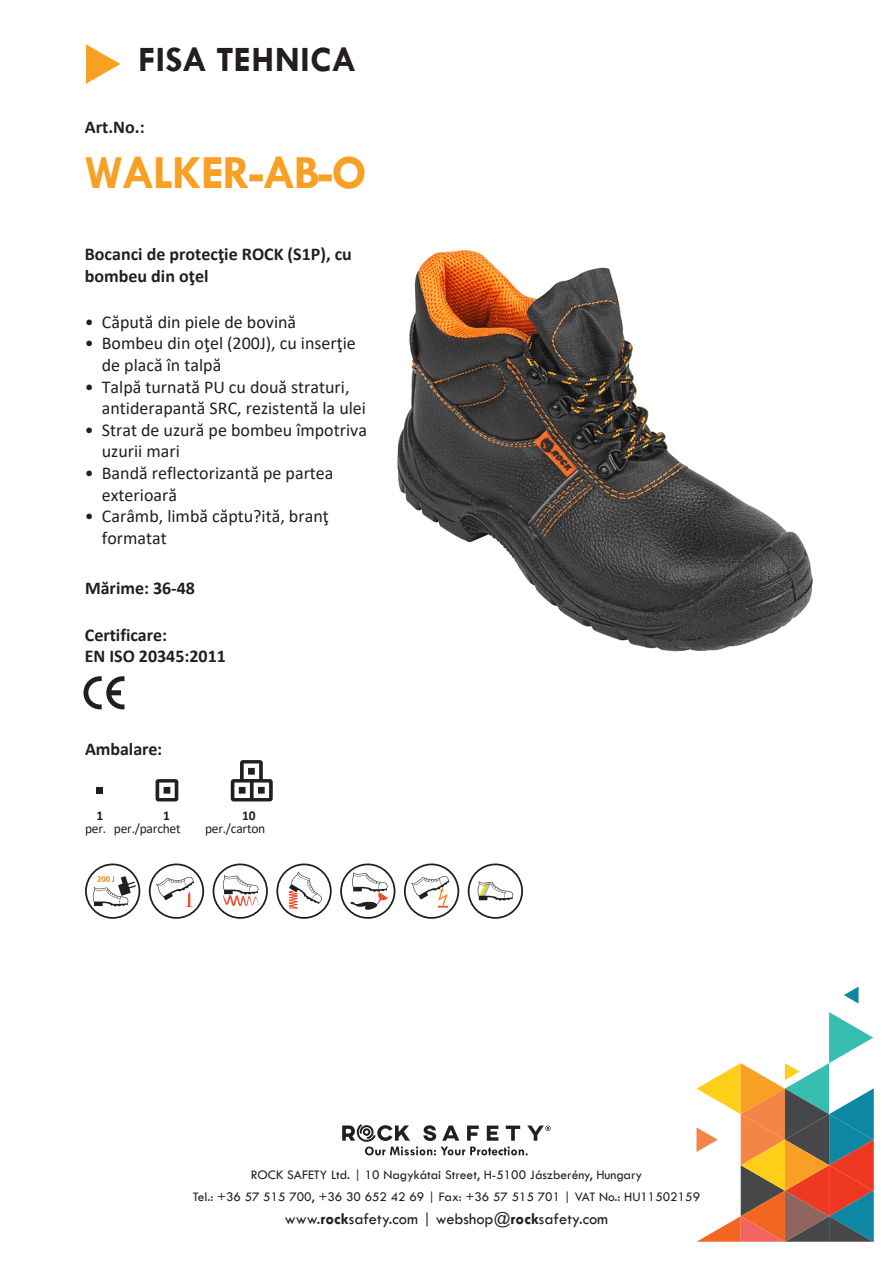
<style>
.page{position:relative;width:893px;height:1263px;background:#fff}
.page>*{position:absolute;margin:0;border:0;box-sizing:border-box;transform-origin:0 0}
.t1{font:700 48px "Tw Cen";letter-spacing:-.03em;color:#f8a024}
.t2{font:700 36px "Tw Cen";letter-spacing:.015em;color:#231f20}
.t3{font:18px/21.6px "Calibri";color:#231f20}
.t4{font:700 18px/21.6px "Calibri";color:#231f20}
.t5{font:16.5px "Tw Cen";color:#231f20}
.t6{font:13.5px/22.5px "Tw Cen";color:#231f20;text-align:center}
.t7{font:13.5px "Calibri";letter-spacing:-.02em;color:#231f20}
.t8{font:700 13.5px "Calibri";color:#231f20}
.s1{font-weight:700}
</style>
<div class="page">
<svg style="left:844px;top:987px;width:14px;height:16px"></svg>
<svg style="left:696px;top:1012px;width:177px;height:230px"></svg>
<svg style="left:342px;top:1124px;width:209px;height:31px"></svg>
<svg style="left:86px;top:44px;width:34px;height:40px"></svg>
<img style="left:397px;top:250px;width:416px;height:402px">
<div style="left:96px;top:787px;width:7px;height:7px;background:#231f20"></div>
<svg style="left:156px;top:779px;width:22px;height:22px"></svg>
<svg style="left:231px;top:760px;width:42px;height:41px"></svg>
<svg style="left:83px;top:676px;width:41px;height:33px"></svg>
<svg style="left:276px;top:863px;width:56px;height:56px"></svg>
<svg style="left:340px;top:863px;width:55px;height:56px"></svg>
<svg style="left:468px;top:863px;width:55px;height:56px"></svg>
<svg style="left:404px;top:863px;width:55px;height:56px"></svg>
<svg style="left:149px;top:863px;width:55px;height:56px"></svg>
<svg style="left:85px;top:863px;width:55px;height:56px"></svg>
<svg style="left:213px;top:863px;width:55px;height:56px"></svg>
<h2 class="t2" style="left:138px;top:38px;width:220px">FISA TEHNICA</h2>
<p class="t4" style="left:85px;top:116px;width:61px">Art.No.:</p>
<h1 class="t1" style="left:85px;top:144px;width:284px">WALKER-AB-O</h1>
<p class="t4" style="left:85px;top:243px;width:269px">Bocanci de protecţie ROCK (S1P), cu bombeu din oţel</p>
<p class="t3" style="left:85px;top:311px;width:213px">• Căpută din piele de bovină</p>
<p class="t3" style="left:102px;top:332px;width:256px;text-indent:-17px">• Bombeu din oţel (200J), cu inserţie de placă în talpă</p>
<p class="t3" style="left:102px;top:375px;width:266px;text-indent:-17px">• Talpă turnată PU cu două straturi, antiderapantă SRC, rezistentă la ulei</p>
<p class="t3" style="left:102px;top:419px;width:267px;text-indent:-17px">• Strat de uzură pe bombeu împotriva uzurii mari</p>
<p class="t3" style="left:102px;top:462px;width:233px;text-indent:-17px">• Bandă reflectorizantă pe partea exterioară</p>
<p class="t3" style="left:102px;top:505px;width:228px;text-indent:-17px">• Carâmb, limbă căptu?ită, branţ formatat</p>
<p class="t4" style="left:85px;top:577px;width:111px">Mărime: 36-48</p>
<p class="t4" style="left:85px;top:624px;width:143px">Certificare:<br>EN ISO 20345:2011</p>
<p class="t4" style="left:85px;top:738px;width:79px">Ambalare:</p>
<p class="t8" style="left:97px;top:806px;width:8px">1</p>
<p class="t8" style="left:163px;top:806px;width:8px">1</p>
<p class="t8" style="left:242px;top:806px;width:15px">10</p>
<p class="t7" style="left:85px;top:819px;width:97px">per. per./parchet</p>
<p class="t7" style="left:205px;top:819px;width:62px">per./carton</p>
<p class="t6" style="left:193px;top:1163px;width:509px">ROCK SAFETY Ltd. | 10 Nagykátai Street, H-5100 Jászberény, Hungary<br>Tel.: +36 57 515 700, +36 30 652 42 69 | Fax: +36 57 515 701 | VAT No.: HU11502159</p>
<p class="t5" style="left:285px;top:1208px;width:325px">www.<span class="s1">rock</span>safety.com | webshop@<span class="s1">rock</span>safety.com</p>
</div>
